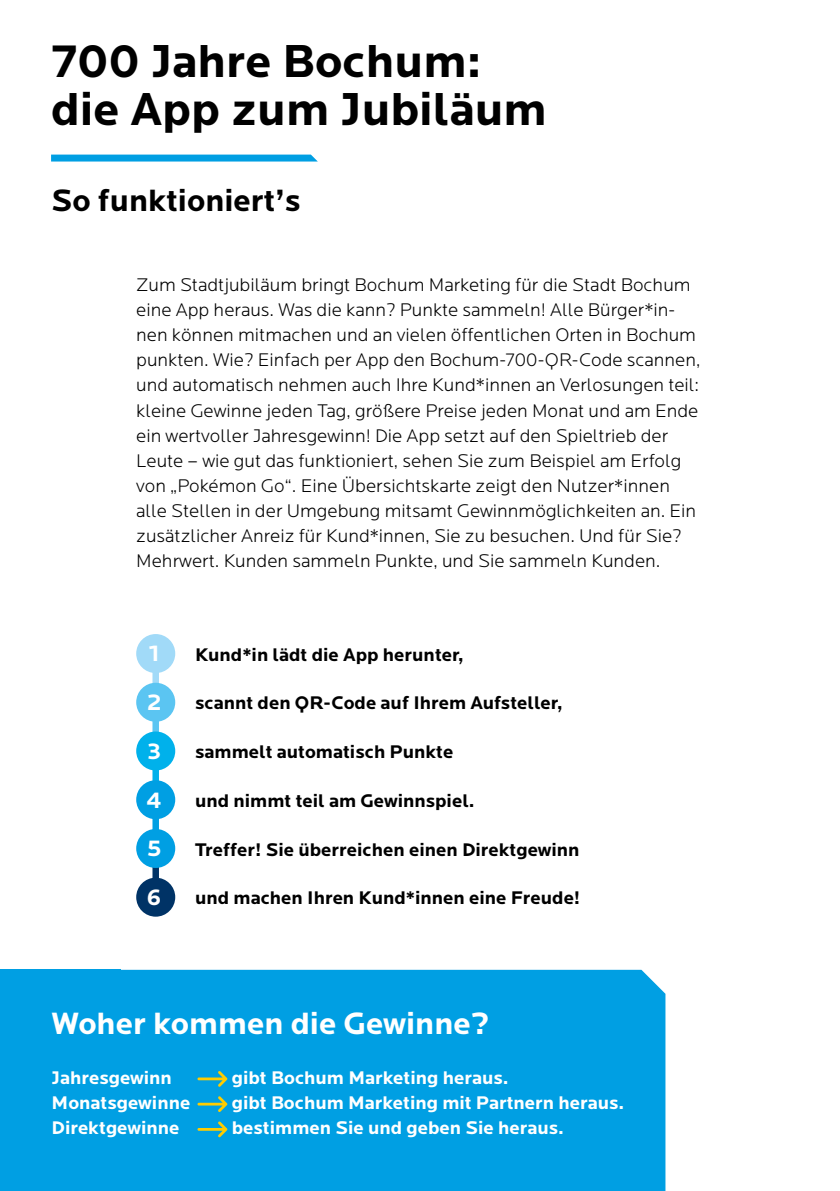
<style>
.page{position:relative;width:840px;height:1191px;background:#fff}
.page>*{position:absolute;margin:0;border:0;box-sizing:border-box;transform-origin:0 0}
.t1{font:700 48px/48px "Locator";color:#000}
.t2{font:700 32px "Locator";color:#fff}
.t3{font:700 32px "Locator";color:#000}
.t4{font:700 23.4px "Locator";color:#fff}
.t5{font:300 19px/25px "Locator";color:#000}
.t6{font:700 19px "Locator";color:#000}
.t7{font:700 19px "Locator";color:#fff}
</style>
<div class="page">
<div style="left:0;top:969px;width:120px;height:222px;background:#009fe3"></div>
<hr style="left:839px;top:0;width:1px;height:1191px;background:#009fe3">
<div style="left:51px;top:155px;width:266px;height:6px;background:#009fe3"></div>
<div style="left:120px;top:969px;width:545px;height:222px;background:#009fe3"></div>
<div style="left:152px;top:655px;width:7px;height:47px;background:#a1daf8"></div>
<div style="left:152px;top:702px;width:7px;height:49px;background:#5bc5f2"></div>
<div style="left:152px;top:751px;width:7px;height:48px;background:#00b1eb"></div>
<div style="left:152px;top:799px;width:7px;height:49px;background:#009fe3"></div>
<div style="left:152px;top:847px;width:7px;height:51px;background:#036"></div>
<div style="left:136px;top:634px;width:39px;height:39px;background:#a1daf8;border-radius:50%"></div>
<div style="left:136px;top:780px;width:39px;height:39px;background:#009fe3;border-radius:50%"></div>
<div style="left:136px;top:683px;width:39px;height:39px;background:#5bc5f2;border-radius:50%"></div>
<div style="left:136px;top:829px;width:39px;height:39px;background:#009fe3;border-radius:50%"></div>
<div style="left:136px;top:731px;width:39px;height:39px;background:#00b1eb;border-radius:50%"></div>
<div style="left:136px;top:877px;width:39px;height:39px;background:#036;border-radius:50%"></div>
<svg style="left:197px;top:1096px;width:30px;height:16px"></svg>
<svg style="left:197px;top:1121px;width:30px;height:16px"></svg>
<svg style="left:197px;top:1071px;width:30px;height:15px"></svg>
<h1 class="t1" style="left:51px;top:38px;width:497px">700 Jahre Bochum: die App zum Jubiläum</h1>
<h2 class="t3" style="left:51px;top:182px;width:251px">So funktioniert’s</h2>
<p class="t5" style="left:136px;top:273px;width:565px">Zum Stadtjubiläum bringt Bochum Marketing für die Stadt Bochum eine App heraus. Was die kann? Punkte sammeln! Alle Bürger*in&shy;nen können mitmachen und an vielen öffentlichen Orten in Bochum punkten. Wie? Einfach per App den Bochum-700-QR-Code scannen, und automatisch nehmen auch Ihre Kund*innen an Verlosungen teil: kleine Gewinne jeden Tag, größere Preise jeden Monat und am Ende ein wertvoller Jahresgewinn! Die App setzt auf den Spieltrieb der Leute – wie gut das funktioniert, sehen Sie zum Beispiel am Erfolg von „Pokémon Go“. Eine Übersichtskarte zeigt den Nutzer*innen alle Stellen in der Umgebung mitsamt Gewinnmöglichkeiten an. Ein zusätzlicher Anreiz für Kund*innen, Sie zu besuchen. Und für Sie?<br>Mehrwert. Kunden sammeln Punkte, und Sie sammeln Kunden.</p>
<p class="t4" style="left:149px;top:640px;width:12px">1</p>
<p class="t6" style="left:195px;top:643px;width:270px">Kund*in lädt die App herunter,</p>
<p class="t4" style="left:147px;top:689px;width:16px">2</p>
<p class="t6" style="left:195px;top:692px;width:369px">scannt den QR-Code auf Ihrem Aufsteller,</p>
<p class="t4" style="left:147px;top:737px;width:15px">3</p>
<p class="t6" style="left:195px;top:741px;width:259px">sammelt automatisch Punkte</p>
<p class="t4" style="left:146px;top:786px;width:17px">4</p>
<p class="t6" style="left:195px;top:789px;width:281px">und nimmt teil am Gewinnspiel.</p>
<p class="t4" style="left:147px;top:835px;width:16px">5</p>
<p class="t6" style="left:195px;top:838px;width:386px">Treffer! Sie überreichen einen Direktgewinn</p>
<p class="t4" style="left:147px;top:883px;width:16px">6</p>
<p class="t6" style="left:195px;top:887px;width:386px">und machen Ihren Kund*innen eine Freude!</p>
<h2 class="t2" style="left:52px;top:1004px;width:439px">Woher kommen die Gewinne?</h2>
<p class="t7" style="left:52px;top:1066px;width:122px">Jahresgewinn</p>
<p class="t7" style="left:232px;top:1066px;width:278px">gibt Bochum Marketing heraus.</p>
<p class="t7" style="left:52px;top:1091px;width:140px">Monatsgewinne</p>
<p class="t7" style="left:232px;top:1091px;width:393px">gibt Bochum Marketing mit Partnern heraus.</p>
<p class="t7" style="left:52px;top:1116px;width:129px">Direktgewinne</p>
<p class="t7" style="left:232px;top:1116px;width:333px">bestimmen Sie und geben Sie heraus.</p>
</div>
